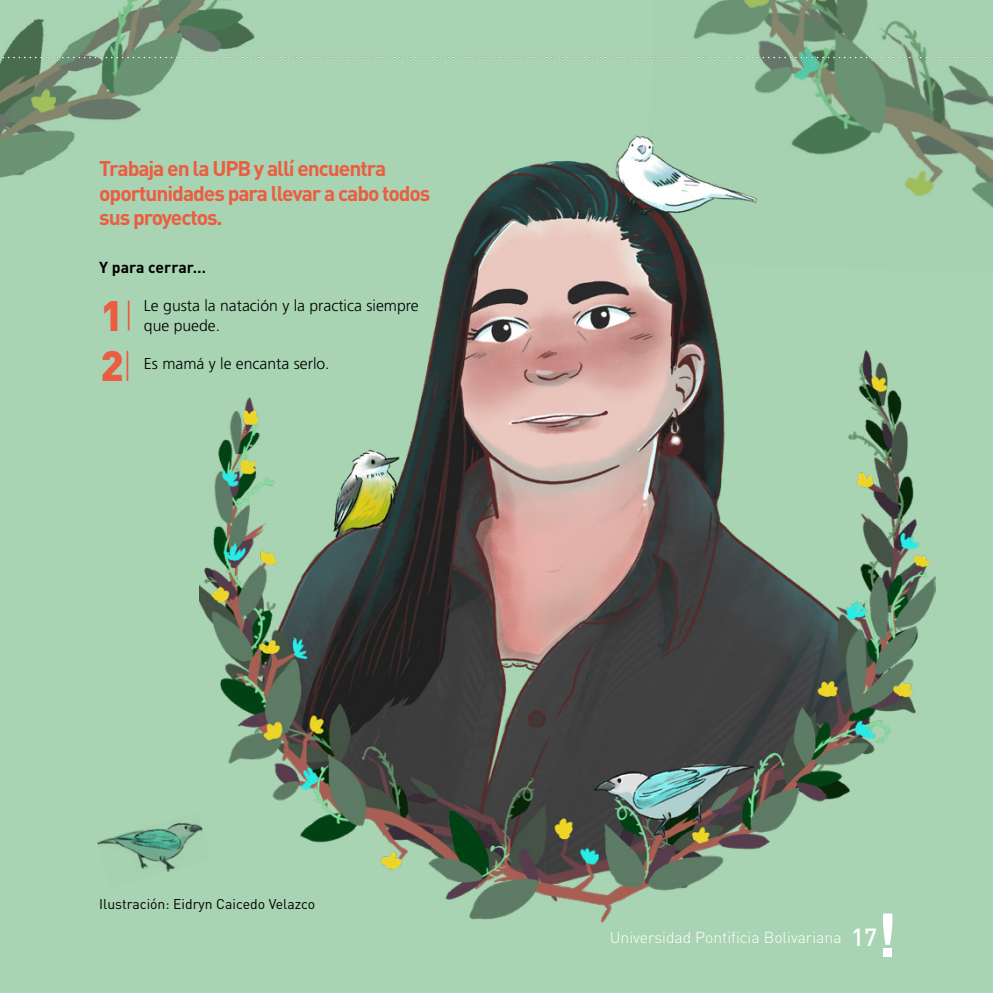
<style>
.page{position:relative;width:993px;height:993px;background:#fff}
.page>*{position:absolute;margin:0;border:0;box-sizing:border-box;transform-origin:0 0}
.personaje_3{font:900 42px "DIN Pro";color:#eb5d41}
.ENTRADILLA{font:700 21px/24.5px "DIN Pro";letter-spacing:-.05em;color:#eb5d41}
.Texto_contenido{font:300 15.75px/19.2px "Frutiger LT Std";color:#000}
.t1{font:300 15.75px "DIN Pro";color:#fff}
.Texto_contenido-2{font:700 15.75px "DIN Pro";color:#000}
.ENTRADILLA-2{font:14px "DIN Pro";color:#000}
.s1{font-weight:500;font-size:24.5px}
</style>
<div class="page">
<div style="left:0;top:0;width:992px;height:992px;background:#a8d4b3"></div>
<img style="left:0;top:0;width:373px;height:178px">
<img style="left:649px;top:0;width:343px;height:200px">
<img style="left:200px;top:83px;width:734px;height:874px">
<div style="left:265px;top:237px;width:109px;height:105px;background:#a8d4b3"></div>
<img style="left:97px;top:811px;width:114px;height:77px">
<div style="left:882px;top:948px;width:9px;height:8px;background:#fff"></div>
<svg style="left:882px;top:913px;width:10px;height:31px"></svg>
<svg style="left:0;top:57px;width:993px;height:1px"></svg>
<hr style="left:128px;top:300px;width:1px;height:30px;background:#eb5d41">
<hr style="left:126px;top:351px;width:2px;height:30px;background:#eb5d41">
<p class="ENTRADILLA" style="left:99px;top:154px;width:332px">Trabaja en la UPB y allí encuentra oportunidades para llevar a cabo todos sus proyectos.</p>
<p class="Texto_contenido-2" style="left:99px;top:254px;width:108px">Y para cerrar…</p>
<p class="Texto_contenido" style="left:144px;top:296px;width:276px">Le gusta la natación y la practica siempre que puede.</p>
<p class="Texto_contenido" style="left:144px;top:354px;width:187px">Es mamá y le encanta serlo.</p>
<p class="personaje_3" style="left:100px;top:279px;width:25px">1</p>
<p class="personaje_3" style="left:100px;top:329px;width:25px">2</p>
<p class="ENTRADILLA-2" style="left:99px;top:892px;width:217px">Ilustración: Eidryn Caicedo Velazco</p>
<p class="t1" style="left:609px;top:924px;width:269px">Universidad Pontificia Bolivariana <span class="s1">17</span></p>
</div>
